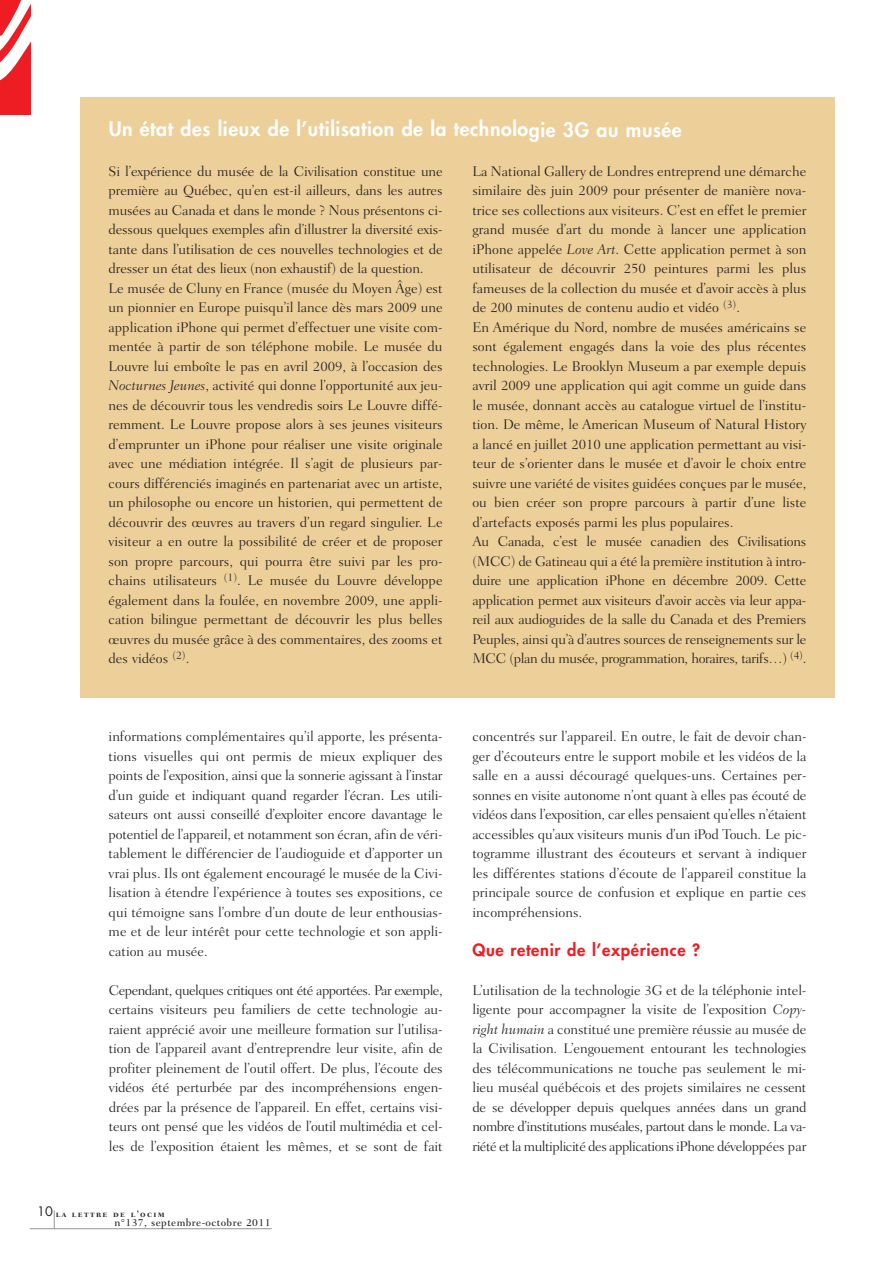
<style>
.page{position:relative;width:893px;height:1263px;background:#fff}
.page>*{position:absolute;margin:0;border:0;box-sizing:border-box;transform-origin:0 0}
.t1{font:800 19.5px "Futura";letter-spacing:.03em;color:#fff}
.t2{font:800 16.5px "Futura";letter-spacing:.04em;color:#ee1d23}
.t3{font:300 14.25px/19.5px "Fairfield LH";color:#231f20;text-align:justify}
.t4{font:500 10.5px "Fairfield LH";letter-spacing:.04em;color:#231f20}
.t5{font:9px "Fairfield LH Bold SC";letter-spacing:.15em;color:#231f20}
.s1{font-style:italic}
.s2{font-family:"Futura";font-size:12.75px}
</style>
<div class="page">
<svg style="left:54px;top:1210px;width:1px;height:18px"></svg>
<hr style="left:30px;top:1228px;width:242px;height:1px;background:#939598">
<svg style="left:0;top:0;width:30px;height:114px"></svg>
<div style="left:81px;top:97px;width:754px;height:600px;background:#edcf99"></div>
<h1 class="t1" style="left:109px;top:120px;width:575px">Un état des lieux de l’utilisation de la technologie 3G au musée</h1>
<p class="t3" style="left:109px;top:162px;width:336px;text-align:left">Si l’expérience du musée de la Civilisation constitue une première au Québec, qu’en est-il ailleurs, dans les autres musées au Canada et dans le monde ? Nous présentons ci&shy;dessous quelques exemples afin d’illustrer la diversité exis&shy;tante dans l’utilisation de ces nouvelles technologies et de dresser un état des lieux (non exhaustif) de la question.<br>Le musée de Cluny en France (musée du Moyen Âge) est un pionnier en Europe puisqu’il lance dès mars 2009 une application iPhone qui permet d’effectuer une visite com&shy;mentée à partir de son téléphone mobile. Le musée du Louvre lui emboîte le pas en avril 2009, à l’occasion des <span class="s1">Nocturnes Jeunes</span>, activité qui donne l’opportunité aux jeu&shy;nes de découvrir tous les vendredis soirs Le Louvre diffé&shy;remment. Le Louvre propose alors à ses jeunes visiteurs d’emprunter un iPhone pour réaliser une visite originale avec une médiation intégrée. Il s’agit de plusieurs par&shy;cours différenciés imaginés en partenariat avec un artiste, un philosophe ou encore un historien, qui permettent de découvrir des œuvres au travers d’un regard singulier. Le visiteur a en outre la possibilité de créer et de proposer son propre parcours, qui pourra être suivi par les pro&shy;chains utilisateurs <sup>(1)</sup>. Le musée du Louvre développe également dans la foulée, en novembre 2009, une appli&shy;cation bilingue permettant de découvrir les plus belles œuvres du musée grâce à des commentaires, des zooms et des vidéos <sup>(2)</sup>.</p>
<p class="t3" style="left:472px;top:162px;width:336px;text-align:left">La National Gallery de Londres entreprend une démarche similaire dès juin 2009 pour présenter de manière nova&shy;trice ses collections aux visiteurs. C’est en effet le premier grand musée d’art du monde à lancer une application iPhone appelée <span class="s1">Love Art</span>. Cette application permet à son utilisateur de découvrir 250 peintures parmi les plus fameuses de la collection du musée et d’avoir accès à plus de 200 minutes de contenu audio et vidéo <sup>(3)</sup>.<br>En Amérique du Nord, nombre de musées américains se sont également engagés dans la voie des plus récentes technologies. Le Brooklyn Museum a par exemple depuis avril 2009 une application qui agit comme un guide dans le musée, donnant accès au catalogue virtuel de l’institu&shy;tion. De même, le American Museum of Natural History a lancé en juillet 2010 une application permettant au visi&shy;teur de s’orienter dans le musée et d’avoir le choix entre suivre une variété de visites guidées conçues par le musée, ou bien créer son propre parcours à partir d’une liste d’artefacts exposés parmi les plus populaires.<br>Au Canada, c’est le musée canadien des Civilisations (MCC) de Gatineau qui a été la première institution à intro&shy;duire une application iPhone en décembre 2009. Cette application permet aux visiteurs d’avoir accès via leur appa&shy;reil aux audioguides de la salle du Canada et des Premiers Peuples, ainsi qu’à d’autres sources de renseignements sur le MCC (plan du musée, programmation, horaires, tarifs…) <sup>(4)</sup>.</p>
<p class="t3" style="left:109px;top:728px;width:336px">informations complémentaires qu’il apporte, les présenta&shy;tions visuelles qui ont permis de mieux expliquer des points de l’exposition, ainsi que la sonnerie agissant à l’instar d’un guide et indiquant quand regarder l’écran. Les utili&shy;sateurs ont aussi conseillé d’exploiter encore davantage le potentiel de l’appareil, et notamment son écran, afin de véri&shy;tablement le différencier de l’audioguide et d’apporter un vrai plus. Ils ont également encouragé le musée de la Civi&shy;lisation à étendre l’expérience à toutes ses expositions, ce qui témoigne sans l’ombre d’un doute de leur enthousias&shy;me et de leur intérêt pour cette technologie et son appli&shy;cation au musée.</p>
<p class="t3" style="left:109px;top:981px;width:336px">Cependant, quelques critiques ont été apportées. Par exemple, certains visiteurs peu familiers de cette technologie au&shy;raient apprécié avoir une meilleure formation sur l’utilisa&shy;tion de l’appareil avant d’entreprendre leur visite, afin de profiter pleinement de l’outil offert. De plus, l’écoute des vidéos été perturbée par des incompréhensions engen&shy;drées par la présence de l’appareil. En effet, certains visi&shy;teurs ont pensé que les vidéos de l’outil multimédia et cel&shy;les de l’exposition étaient les mêmes, et se sont de fait</p>
<p class="t5" style="left:37px;top:1210px;width:129px"><span class="s2">10</span> la lettre de l’ocim</p>
<p class="t4" style="left:114px;top:1218px;width:158px">n°137, septembre-octobre 2011</p>
<p class="t3" style="left:472px;top:728px;width:335px">concentrés sur l’appareil. En outre, le fait de devoir chan&shy;ger d’écouteurs entre le support mobile et les vidéos de la salle en a aussi découragé quelques-uns. Certaines per&shy;sonnes en visite autonome n’ont quant à elles pas écouté de vidéos dans l’exposition, car elles pensaient qu’elles n’étaient accessibles qu’aux visiteurs munis d’un iPod Touch. Le pic&shy;togramme illustrant des écouteurs et servant à indiquer les différentes stations d’écoute de l’appareil constitue la principale source de confusion et explique en partie ces incompréhensions.</p>
<p class="t2" style="left:472px;top:942px;width:229px">Que retenir de l’expérience ?</p>
<p class="t3" style="left:472px;top:981px;width:335px">L’utilisation de la technologie 3G et de la téléphonie intel&shy;ligente pour accompagner la visite de l’exposition <span class="s1">Copy&shy;right humain</span> a constitué une première réussie au musée de la Civilisation. L’engouement entourant les technologies des télécommunications ne touche pas seulement le mi&shy;lieu muséal québécois et des projets similaires ne cessent de se développer depuis quelques années dans un grand nombre d’institutions muséales, partout dans le monde. La va&shy;riété et la multiplicité des applications iPhone développées par</p>
</div>
